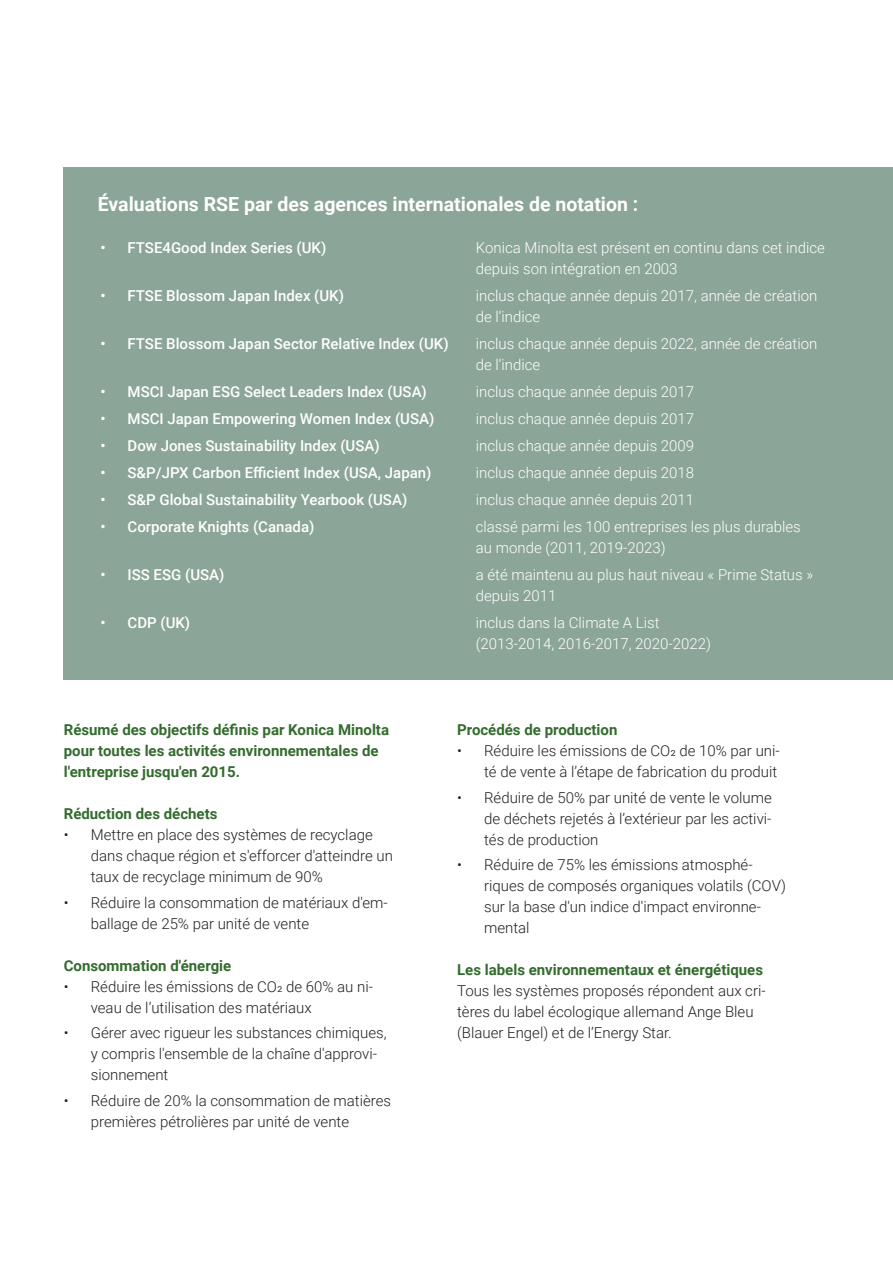
<style>
.page{position:relative;width:893px;height:1263px;background:#fff}
.page>*{position:absolute;margin:0;border:0;box-sizing:border-box;transform-origin:0 0}
.t1{font:700 19.5px "Roboto";color:#fff}
.t2{font:300 15px/21px "Roboto";color:#231f20}
.t3{font:300 15px/21px "Roboto";color:#fff}
.t4{font:500 15px "Roboto";color:#fff}
.t5{font:700 15px/21px "Roboto";color:#346b2e}
</style>
<div class="page">
<div style="left:64px;top:167px;width:829px;height:513px;background:#8ba598"></div>
<h1 class="t1" style="left:98px;top:191px;width:542px">Évaluations RSE par des agences internationales de notation :</h1>
<p class="t4" style="left:101px;top:237px;width:227px">• FTSE4Good Index Series (UK)</p>
<p class="t3" style="left:476px;top:237px;width:351px">Konica Minolta est présent en continu dans cet indice depuis son intégration en 2003</p>
<p class="t4" style="left:101px;top:285px;width:245px">• FTSE Blossom Japan Index (UK)</p>
<p class="t3" style="left:476px;top:285px;width:343px">inclus chaque année depuis 2017, année de création de l’indice</p>
<p class="t4" style="left:101px;top:333px;width:350px">• FTSE Blossom Japan Sector Relative Index (UK)</p>
<p class="t3" style="left:476px;top:333px;width:343px">inclus chaque année depuis 2022, année de création de l’indice</p>
<p class="t4" style="left:101px;top:381px;width:328px">• MSCI Japan ESG Select Leaders Index (USA)</p>
<p class="t3" style="left:476px;top:381px;width:220px">inclus chaque année depuis 2017</p>
<p class="t4" style="left:101px;top:408px;width:335px">• MSCI Japan Empowering Women Index (USA)</p>
<p class="t3" style="left:476px;top:408px;width:220px">inclus chaque année depuis 2017</p>
<p class="t4" style="left:101px;top:435px;width:281px">• Dow Jones Sustainability Index (USA)</p>
<p class="t3" style="left:476px;top:435px;width:220px">inclus chaque année depuis 2009</p>
<p class="t4" style="left:101px;top:462px;width:332px">• S&amp;P/JPX Carbon Efficient Index (USA, Japan)</p>
<p class="t3" style="left:476px;top:462px;width:220px">inclus chaque année depuis 2018</p>
<p class="t4" style="left:101px;top:489px;width:308px">• S&amp;P Global Sustainability Yearbook (USA)</p>
<p class="t3" style="left:476px;top:489px;width:220px">inclus chaque année depuis 2011</p>
<p class="t4" style="left:101px;top:516px;width:215px">• Corporate Knights (Canada)</p>
<p class="t3" style="left:476px;top:516px;width:327px">classé parmi les 100 entreprises les plus durables au monde (2011, 2019-2023)</p>
<p class="t4" style="left:101px;top:564px;width:125px">• ISS ESG (USA)</p>
<p class="t3" style="left:476px;top:564px;width:339px">a été maintenu au plus haut niveau « Prime Status » depuis 2011</p>
<p class="t4" style="left:101px;top:612px;width:91px">• CDP (UK)</p>
<p class="t3" style="left:476px;top:612px;width:237px">inclus dans la Climate A List (2013-2014, 2016-2017, 2020-2022)</p>
<p class="t5" style="left:64px;top:719px;width:327px">Résumé des objectifs définis par Konica Minolta pour toutes les activités environnementales de l'entreprise jusqu'en 2015.</p>
<p class="t5" style="left:64px;top:803px;width:155px">Réduction des déchets</p>
<p class="t2" style="left:91px;top:824px;width:304px;text-indent:-27px">• Mettre en place des systèmes de recyclage dans chaque région et s'efforcer d'atteindre un taux de recyclage minimum de 90%</p>
<p class="t2" style="left:91px;top:891px;width:299px;text-indent:-27px">• Réduire la consommation de matériaux d'em&shy;ballage de 25% par unité de vente</p>
<p class="t5" style="left:64px;top:954px;width:169px">Consommation d'énergie</p>
<p class="t2" style="left:91px;top:975px;width:284px;text-indent:-27px">• Réduire les émissions de CO2 de 60% au ni&shy;veau de l’utilisation des matériaux</p>
<p class="t2" style="left:91px;top:1022px;width:297px;text-indent:-27px">• Gérer avec rigueur les substances chimiques, y compris l'ensemble de la chaîne d'approvi&shy;sionnement</p>
<p class="t2" style="left:91px;top:1089px;width:302px;text-indent:-27px">• Réduire de 20% la consommation de matières premières pétrolières par unité de vente</p>
<p class="t5" style="left:457px;top:719px;width:162px">Procédés de production</p>
<p class="t2" style="left:457px;top:740px;width:324px;text-align:right">• Réduire les émissions de CO2 de 10% par uni&shy;té de vente à l’étape de fabrication du produit</p>
<p class="t2" style="left:484px;top:786px;width:289px;text-align:justify;text-indent:-27px">• Réduire de 50% par unité de vente le volume de déchets rejetés à l’extérieur par les activi&shy;tés de production</p>
<p class="t2" style="left:484px;top:854px;width:303px;text-indent:-27px">• Réduire de 75% les émissions atmosphé&shy;riques de composés organiques volatils (COV) sur la base d'un indice d'impact environne&shy;mental</p>
<p class="t5" style="left:457px;top:959px;width:307px">Les labels environnementaux et énergétiques</p>
<p class="t2" style="left:457px;top:980px;width:310px">Tous les systèmes proposés répondent aux cri&shy;tères du label écologique allemand Ange Bleu (Blauer Engel) et de l’Energy Star.</p>
</div>
